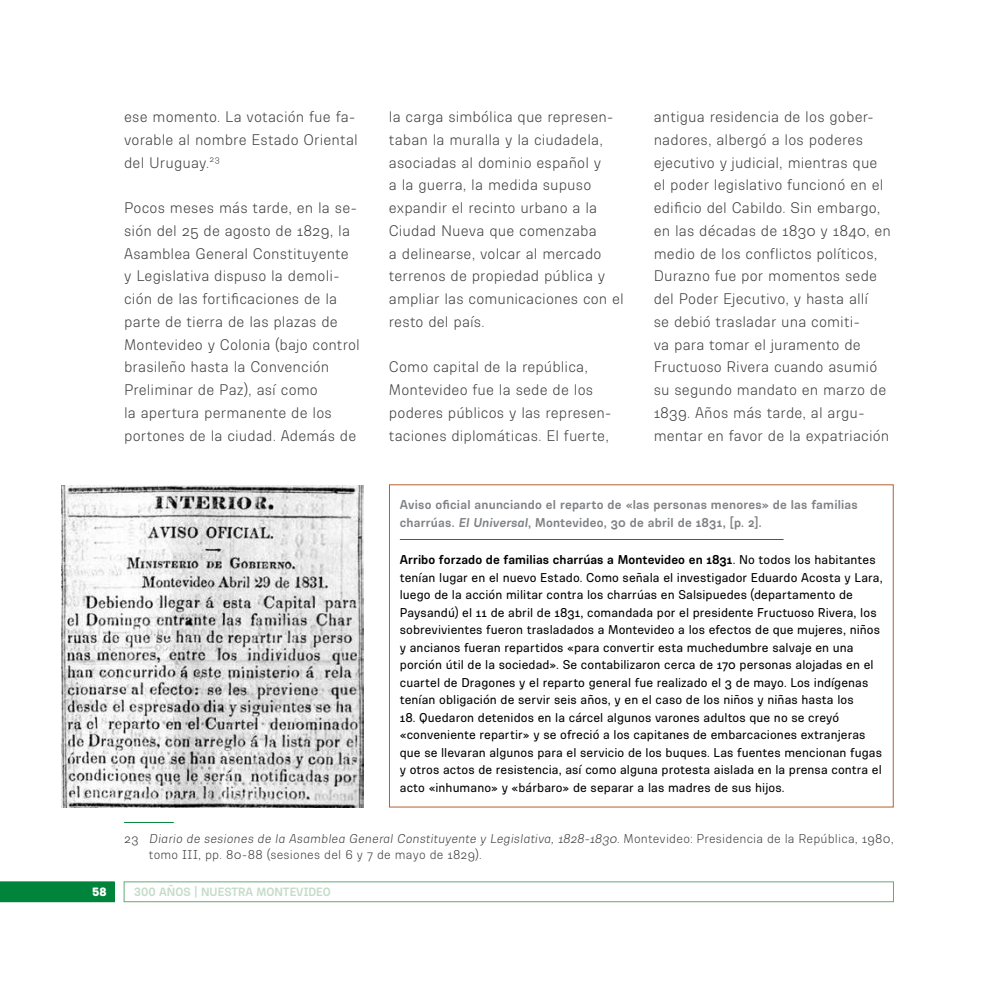
<style>
.page{position:relative;width:993px;height:993px;background:#fff}
.page>*{position:absolute;margin:0;border:0;box-sizing:border-box;transform-origin:0 0}
.t1{font:300 15.75px/22.8px "Ciudadana";letter-spacing:.005em;color:#414042}
.t2{font:13.12px/17.5px "Ciudadana";letter-spacing:.005em;color:#000}
.t3{font:300 13.12px/15.8px "Ciudadana";letter-spacing:.015em;color:#414042}
.t4{font:700 13.12px/17.5px "Ciudadana";letter-spacing:.015em;color:#808285}
.t5{font:700 12.25px "Ciudadana";color:#c4dcc8}
.t6{font:900 12.25px "Ciudadana";color:#fff}
.s1{font-style:italic}
.s2{font-weight:700}
.s3{font-family:"Ciudadana Light SC800";font-weight:400}
</style>
<div class="page">
<div style="left:0;top:881px;width:114px;height:20px;background:#00833b"></div>
<div style="left:124px;top:881px;width:769px;height:20px;border:1px solid #66a877"></div>
<hr style="left:124px;top:821px;width:50px;height:1px;background:#00833b">
<img style="left:61px;top:485px;width:302px;height:322px">
<hr style="left:399px;top:539px;width:384px;height:1px;background:#00833b">
<p class="t1" style="left:124px;top:105px;width:235px">ese momento. La votación fue fa&shy;vorable al nombre Estado Oriental del Uruguay.<sup>23</sup></p>
<p class="t1" style="left:124px;top:196px;width:237px">Pocos meses más tarde, en la se&shy;sión del 25 de agosto de 1829, la<br>Asamblea General Constituyente y Legislativa dispuso la demoli&shy;ción de las fortificaciones de la parte de tierra de las plazas de<br>Montevideo y Colonia (bajo control brasileño hasta la Convención<br>Preliminar de Paz), así como<br>la apertura permanente de los portones de la ciudad. Además de</p>
<p class="t1" style="left:389px;top:105px;width:236px">la carga simbólica que represen&shy;taban la muralla y la ciudadela, asociadas al dominio español y<br>a la guerra, la medida supuso expandir el recinto urbano a la<br>Ciudad Nueva que comenzaba<br>a delinearse, volcar al mercado terrenos de propiedad pública y ampliar las comunicaciones con el resto del país.</p>
<p class="t1" style="left:389px;top:355px;width:224px">Como capital de la república,<br>Montevideo fue la sede de los poderes públicos y las represen&shy;taciones diplomáticas. El fuerte,</p>
<p class="t1" style="left:653px;top:105px;width:239px">antigua residencia de los gober&shy;nadores, albergó a los poderes ejecutivo y judicial, mientras que el poder legislativo funcionó en el edificio del Cabildo. Sin embargo, en las décadas de 1830 y 1840, en medio de los conflictos políticos,<br>Durazno fue por momentos sede del Poder Ejecutivo, y hasta allí<br>se debió trasladar una comiti-<br>va para tomar el juramento de<br>Fructuoso Rivera cuando asumió su segundo mandato en marzo de<br>1839. Años más tarde, al argu&shy;mentar en favor de la expatriación</p>
<p class="t4" style="left:399px;top:495px;width:459px">Aviso oficial anunciando el reparto de «las personas menores» de las familias charrúas. <span class="s1">El Universal</span>, Montevideo, 30 de abril de 1831, [p. 2].</p>
<p class="t2" style="left:399px;top:550px;width:484px"><span class="s2">Arribo forzado de familias charrúas a Montevideo en 1831</span>. No todos los habitantes tenían lugar en el nuevo Estado. Como señala el investigador Eduardo Acosta y Lara, luego de la acción militar contra los charrúas en Salsipuedes (departamento de Paysandú) el 11 de abril de 1831, comandada por el presidente Fructuoso Rivera, los sobrevivientes fueron trasladados a Montevideo a los efectos de que mujeres, niños y ancianos fueran repartidos «para convertir esta muchedumbre salvaje en una porción útil de la sociedad». Se contabilizaron cerca de 170 personas alojadas en el cuartel de Dragones y el reparto general fue realizado el 3 de mayo. Los indígenas tenían obligación de servir seis años, y en el caso de los niños y niñas hasta los</p>
<p class="t2" style="left:399px;top:708px;width:483px">18. Quedaron detenidos en la cárcel algunos varones adultos que no se creyó «conveniente repartir» y se ofreció a los capitanes de embarcaciones extranjeras que se llevaran algunos para el servicio de los buques. Las fuentes mencionan fugas y otros actos de resistencia, así como alguna protesta aislada en la prensa contra el acto «inhumano» y «bárbaro» de separar a las madres de sus hijos.</p>
<p class="t3" style="left:149px;top:830px;width:746px;text-indent:-25px">23 <span class="s1">Diario de sesiones de la Asamblea General Constituyente y Legislativa, 1828-1830</span>. Montevideo: Presidencia de la República, 1980, tomo <span class="s3">III</span>, pp. 80-88 (sesiones del 6 y 7 de mayo de 1829).</p>
<p class="t6" style="left:93px;top:883px;width:15px">58</p>
<p class="t5" style="left:134px;top:884px;width:198px">300 AÑOS | NUESTRA MONTEVIDEO</p>
</div>
